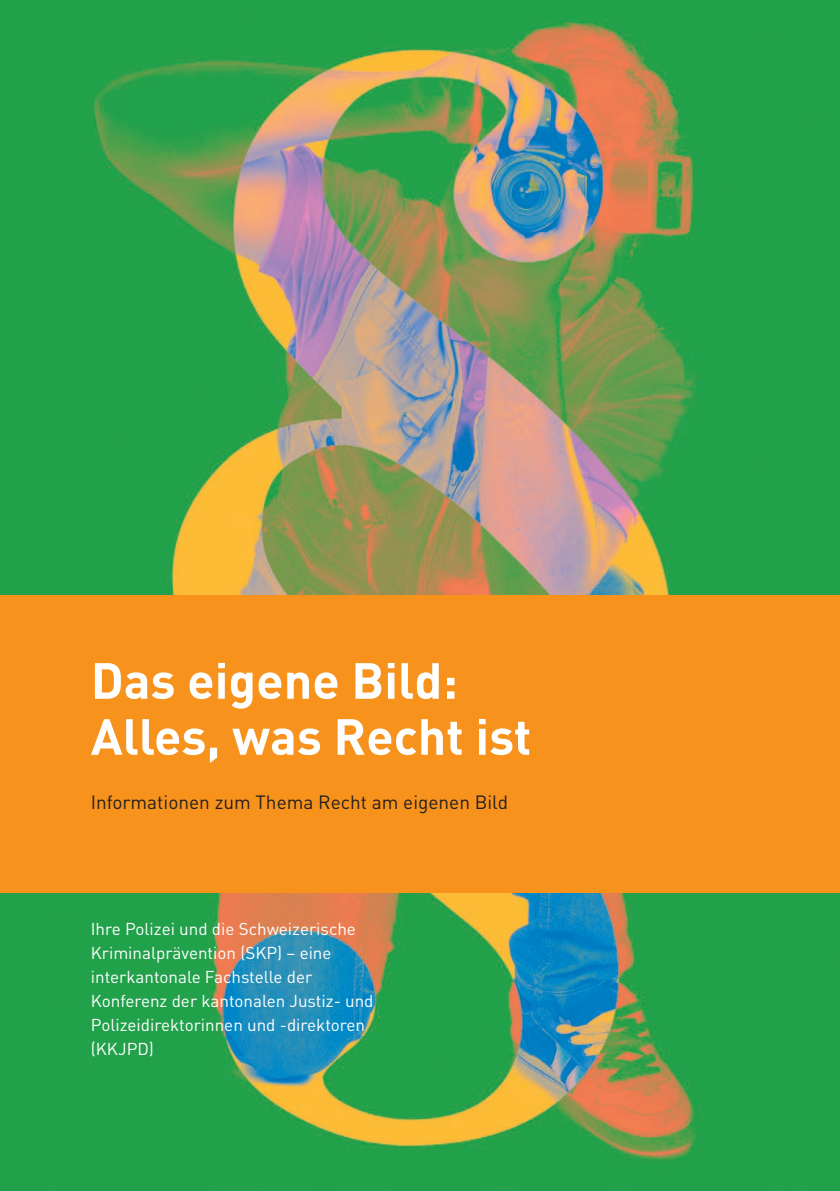
<style>
.page{position:relative;width:840px;height:1191px;background:#fff}
.page>*{position:absolute;margin:0;border:0;box-sizing:border-box;transform-origin:0 0}
.t1{font:700 50px/56px "DIN";color:#fff}
.t2{font:19px "DIN";color:#231f20}
.t3{font:17px/24px "DIN";color:#fff}
</style>
<div class="page">
<img style="left:0;top:0;width:839px;height:1191px">
<div style="left:0;top:595px;width:839px;height:298px;background:#f7931d"></div>
<h1 class="t1" style="left:91px;top:650px;width:442px">Das eigene Bild:<br>Alles, was Recht ist</h1>
<p class="t2" style="left:91px;top:790px;width:419px">Informationen zum Thema Recht am eigenen Bild</p>
<p class="t3" style="left:91px;top:916px;width:284px">Ihre Polizei und die Schweizerische<br>Kriminalprävention (SKP) – eine interkantonale Fachstelle der<br>Konferenz der kantonalen Justiz- und<br>Polizeidirektorinnen und -direktoren (KKJPD)</p>
</div>
